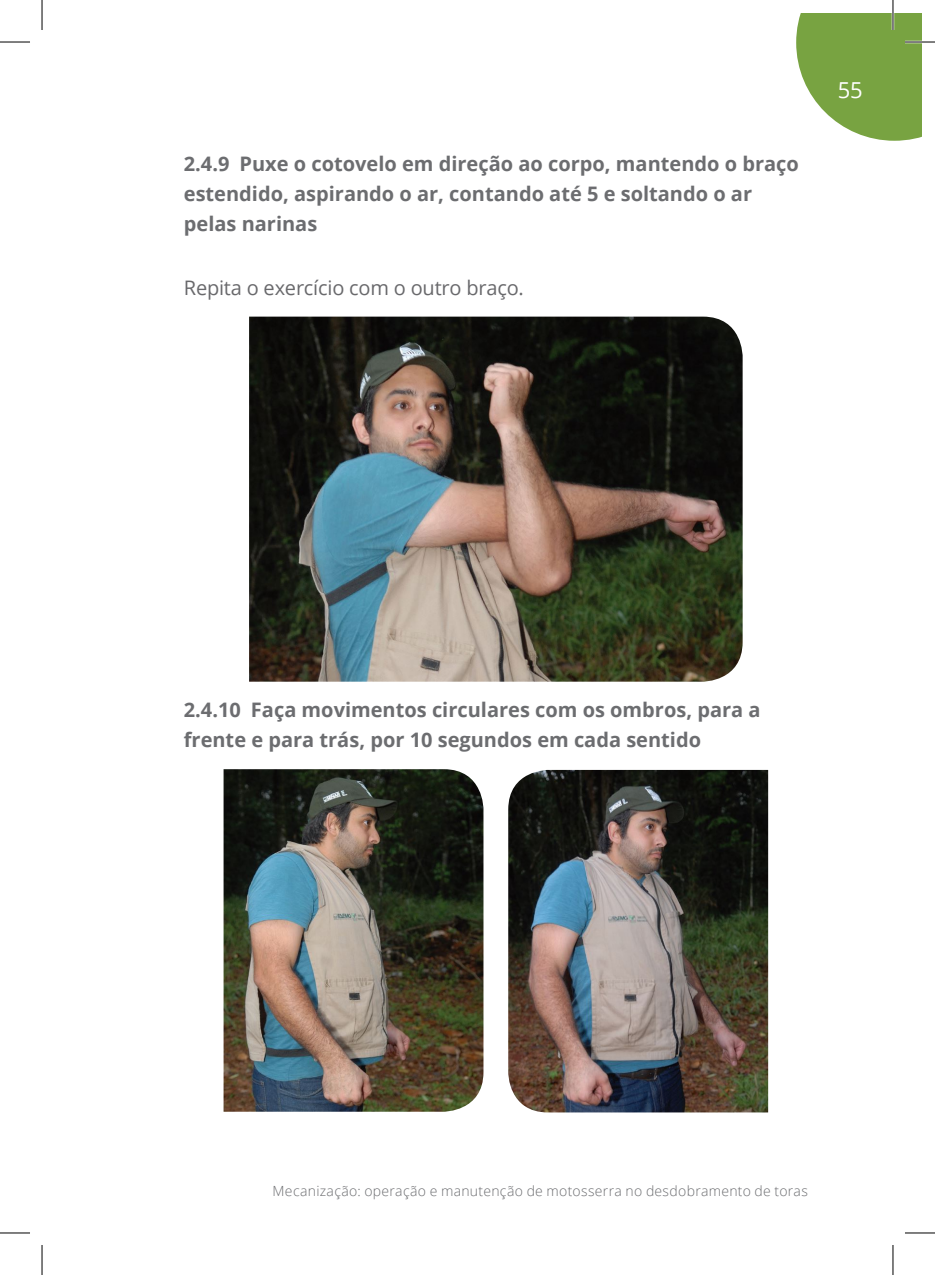
<style>
.page{position:relative;width:935px;height:1275px;background:#fff}
.page>*{position:absolute;margin:0;border:0;box-sizing:border-box;transform-origin:0 0}
.t1{font:22px "Open Sans";color:#fff}
.t2{font:700 20px/30px "Open Sans";color:#6c6d70}
.t3{font:20px "Open Sans";letter-spacing:-.01em;color:#69696c}
.t4{font:300 14px "Open Sans";letter-spacing:.02em;color:#6c6d70}
</style>
<div class="page">
<svg style="left:796px;top:14px;width:125px;height:127px;background:#8aaf5b"></svg>
<img style="left:249px;top:317px;width:493px;height:364px">
<img style="left:223px;top:769px;width:260px;height:342px">
<img style="left:508px;top:770px;width:260px;height:342px">
<hr style="left:904px;top:41px;width:30px;height:2px;background:#fff">
<hr style="left:891px;top:0;width:3px;height:30px;background:#fff">
<hr style="left:0;top:42px;width:30px;height:1px;background:#000">
<hr style="left:904px;top:42px;width:30px;height:1px;background:#000">
<hr style="left:0;top:1232px;width:30px;height:1px;background:#000">
<hr style="left:904px;top:1232px;width:30px;height:1px;background:#000">
<hr style="left:42px;top:0;width:1px;height:30px;background:#000">
<hr style="left:42px;top:1245px;width:1px;height:30px;background:#000">
<hr style="left:892px;top:0;width:1px;height:30px;background:#000">
<hr style="left:892px;top:1245px;width:1px;height:30px;background:#000">
<p class="t2" style="left:184px;top:148px;width:616px">2.4.9 Puxe o cotovelo em direção ao corpo, mantendo o braço estendido, aspirando o ar, contando até 5 e soltando o ar pelas narinas</p>
<p class="t3" style="left:184px;top:274px;width:341px">Repita o exercício com o outro braço.</p>
<p class="t1" style="left:837px;top:74px;width:27px">55</p>
<p class="t2" style="left:184px;top:694px;width:578px">2.4.10 Faça movimentos circulares com os ombros, para a frente e para trás, por 10 segundos em cada sentido</p>
<p class="t4" style="left:272px;top:1181px;width:536px">Mecanização: operação e manutenção de motosserra no desdobramento de toras</p>
</div>
